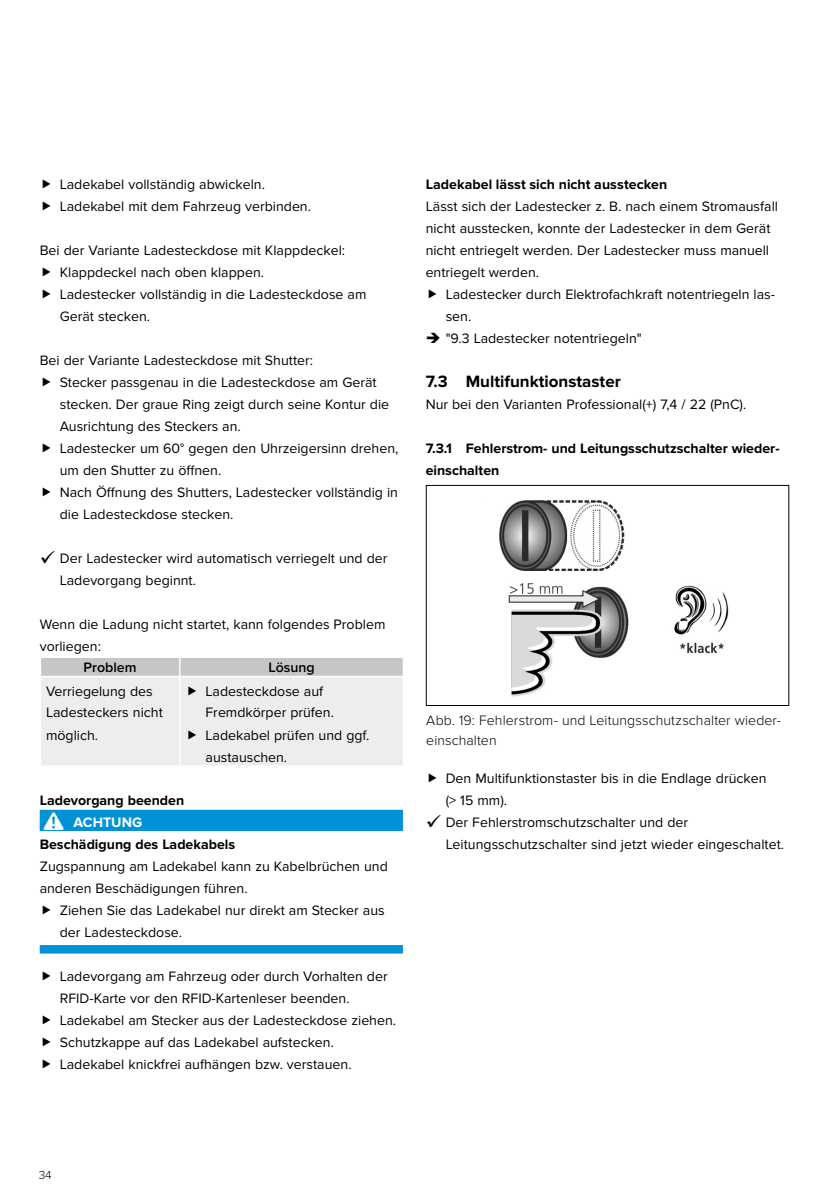
<style>
.page{position:relative;width:840px;height:1191px;background:#fff}
.page>*{position:absolute;margin:0;border:0;box-sizing:border-box;transform-origin:0 0}
.t1{font:700 17px "Proxima Nova";color:#000}
.t2{font:14.2px/22px "Proxima Nova";color:#000}
.t3{font:700 14.2px/22px "Proxima Nova";color:#000}
.t4{font:300 14.2px/19.6px "Proxima Nova";letter-spacing:.005em;color:#000}
.t5{font:600 14.2px "Proxima Nova";color:#000}
.t6{font:700 14.2px "Proxima Nova";letter-spacing:.005em;color:#fff}
.t7{font:300 12px "Proxima Nova";color:#000}
</style>
<div class="page">
<div style="left:40px;top:809px;width:363px;height:22px;background:#0091d7"></div>
<div style="left:40px;top:945px;width:363px;height:8px;background:#0091d7"></div>
<img style="left:499px;top:500px;width:230px;height:197px">
<div style="left:425px;top:485px;width:363px;height:221px;border:1px solid #000"></div>
<svg style="left:41px;top:658px;width:362px;height:107px;background:#e6e6e6"></svg>
<p class="t2" style="left:60px;top:173px;width:252px">Ladekabel vollständig abwickeln.<br>Ladekabel mit dem Fahrzeug verbinden.</p>
<p class="t2" style="left:60px;top:239px;width:308px;text-indent:-20px">Bei der Variante Ladesteckdose mit Klappdeckel:<br>Klappdeckel nach oben klappen.<br>Ladestecker vollständig in die Ladesteckdose am Gerät stecken.</p>
<p class="t2" style="left:60px;top:349px;width:340px;text-indent:-20px">Bei der Variante Ladesteckdose mit Shutter:<br>Stecker passgenau in die Ladesteckdose am Gerät stecken. Der graue Ring zeigt durch seine Kontur die Ausrichtung des Steckers an.<br>Ladestecker um 60° gegen den Uhrzeigersinn drehen, um den Shutter zu öffnen.<br>Nach Öffnung des Shutters, Ladestecker vollständig in die Ladesteckdose stecken.</p>
<p class="t2" style="left:60px;top:547px;width:329px">Der Ladestecker wird automatisch verriegelt und der<br>Ladevorgang beginnt.</p>
<p class="t2" style="left:40px;top:613px;width:347px">Wenn die Ladung nicht startet, kann folgendes Problem vorliegen:</p>
<p class="t5" style="left:84px;top:657px;width:54px">Problem</p>
<p class="t5" style="left:268px;top:657px;width:48px">Lösung</p>
<p class="t2" style="left:46px;top:681px;width:118px">Verriegelung des<br>Ladesteckers nicht möglich.</p>
<p class="t2" style="left:205px;top:681px;width:165px">Ladesteckdose auf<br>Fremdkörper prüfen.<br>Ladekabel prüfen und ggf. austauschen.</p>
<p class="t3" style="left:40px;top:790px;width:146px">Ladevorgang beenden</p>
<p class="t6" style="left:73px;top:814px;width:70px">ACHTUNG</p>
<p class="t3" style="left:40px;top:834px;width:197px">Beschädigung des Ladekabels</p>
<p class="t2" style="left:40px;top:855px;width:349px">Zugspannung am Ladekabel kann zu Kabelbrüchen und anderen Beschädigungen führen.</p>
<p class="t2" style="left:60px;top:899px;width:326px">Ziehen Sie das Ladekabel nur direkt am Stecker aus der Ladesteckdose.</p>
<p class="t2" style="left:60px;top:965px;width:337px">Ladevorgang am Fahrzeug oder durch Vorhalten der RFID-Karte vor den RFID-Kartenleser beenden.<br>Ladekabel am Stecker aus der Ladesteckdose ziehen.<br>Schutzkappe auf das Ladekabel aufstecken.<br>Ladekabel knickfrei aufhängen bzw. verstauen.</p>
<p class="t3" style="left:425px;top:174px;width:243px">Ladekabel lässt sich nicht ausstecken</p>
<p class="t2" style="left:425px;top:195px;width:354px">Lässt sich der Ladestecker z. B. nach einem Stromausfall nicht ausstecken, konnte der Ladestecker in dem Gerät nicht entriegelt werden. Der Ladestecker muss manuell entriegelt werden.</p>
<p class="t2" style="left:445px;top:284px;width:331px">Ladestecker durch Elektrofachkraft notentriegeln las&shy;sen.<br>"9.3 Ladestecker notentriegeln"</p>
<p class="t1" style="left:425px;top:371px;width:196px">7.3 Multifunktionstaster</p>
<p class="t2" style="left:425px;top:393px;width:322px">Nur bei den Varianten Professional(+) 7,4 / 22 (PnC).</p>
<p class="t3" style="left:425px;top:438px;width:355px">7.3.1 Fehlerstrom- und Leitungsschutzschalter wieder&shy;einschalten</p>
<p class="t4" style="left:426px;top:711px;width:356px">Abb. 19: Fehlerstrom- und Leitungsschutzschalter wieder&shy;einschalten</p>
<p class="t2" style="left:445px;top:767px;width:340px">Den Multifunktionstaster bis in die Endlage drücken<br>(&gt; 15 mm).<br>Der Fehlerstromschutzschalter und der Leitungsschutzschalter sind jetzt wieder eingeschaltet.</p>
<p class="t7" style="left:39px;top:1168px;width:15px">34</p>
</div>
